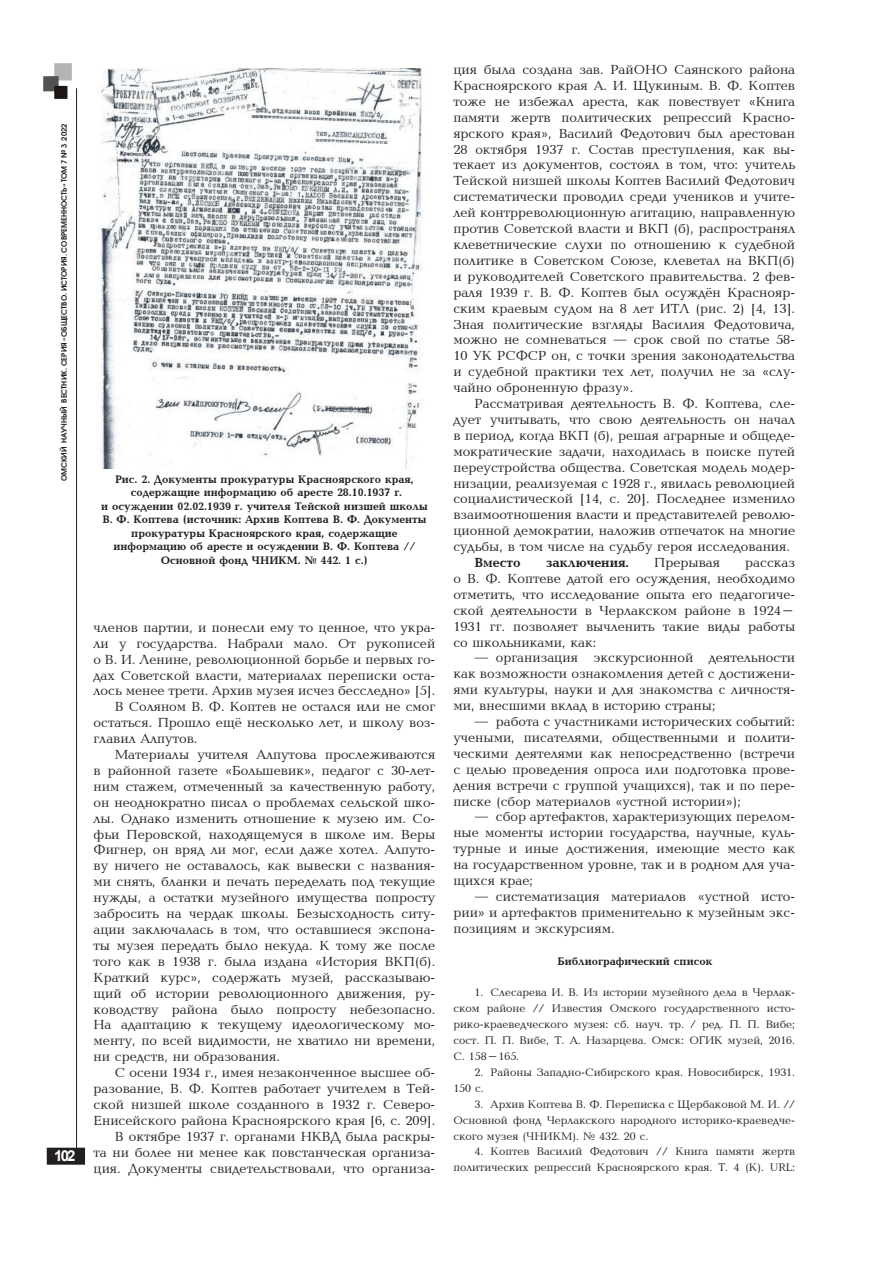
<style>
.page{position:relative;width:893px;height:1263px;background:#fff}
.page>*{position:absolute;margin:0;border:0;box-sizing:border-box;transform-origin:0 0}
.t1{font:700 15px "Arial";color:#fff}
.основной_текст{font:13.5px/15.9px "Baltica CTT";color:#231f20;text-align:justify}
.основной_текст-2{font:700 13.5px "Baltica C";color:#231f20}
.библиогр__список_при{font:11.25px/15.9px "Baltica CTT";color:#231f20;text-align:justify}
.подрисуночная_подпис{font:700 11.25px/13.5px "Baltica C";color:#231f20;text-align:center}
.заголовок_библиог_сп{font:700 11.25px "Baltica C";color:#231f20}
.t2{font:600 7.5px "Avant Garde Gothic C";color:#231f20}
</style>
<div class="page">
<div style="left:48px;top:1148px;width:36px;height:16px;background:#231f20"></div>
<div style="left:47px;top:1148px;width:38px;height:17px;border:2px solid #231f20"></div>
<hr style="left:76px;top:88px;width:1px;height:1068px;background:#231f20">
<img style="left:43px;top:63px;width:29px;height:36px">
<img style="left:100px;top:68px;width:322px;height:400px">
<p class="t2" style="left:60px;top:481px;width:359px;rotate:-90deg">ОМСКИЙ НАУЧНЫЙ ВЕСТНИК. СЕРИЯ «ОБЩЕСТВО. ИСТОРИЯ. СОВРЕМЕННОСТЬ» ТОМ 7 № 3 2022</p>
<p class="t1" style="left:54px;top:1145px;width:23px">102</p>
<p class="подрисуночная_подпис" style="left:115px;top:472px;width:300px">Рис. 2. Документы прокуратуры Красноярского края,</p>
<p class="подрисуночная_подпис" style="left:131px;top:486px;width:273px">содержащие информацию об аресте 28.10.1937 г.</p>
<p class="подрисуночная_подпис" style="left:101px;top:499px;width:328px">и осуждении 02.02.1939 г. учителя Тейской низшей школы</p>
<p class="подрисуночная_подпис" style="left:102px;top:513px;width:325px">В. Ф. Коптева (источник: Архив Коптева В. Ф. Документы прокуратуры Красноярского края, содержащие</p>
<p class="подрисуночная_подпис" style="left:113px;top:540px;width:304px">информацию об аресте и осуждении В. Ф. Коптева //</p>
<p class="подрисуночная_подпис" style="left:161px;top:553px;width:208px">Основной фонд ЧНИКМ. № 442. 1 с.)</p>
<p class="основной_текст" style="left:94px;top:620px;width:343px">членов партии, и понесли ему то ценное, что укра&shy;ли у государства. Набрали мало. От рукописей о В. И. Ленине, революционной борьбе и первых го&shy;дах Советской власти, материалах переписки оста&shy;лось менее трети. Архив музея исчез бесследно» [5].</p>
<p class="основной_текст" style="left:94px;top:700px;width:343px;text-indent:21px">В Соляном В. Ф. Коптев не остался или не смог остаться. Прошло ещё несколько лет, и школу воз&shy;главил Алпутов.</p>
<p class="основной_текст" style="left:94px;top:747px;width:343px;text-indent:21px">Материалы учителя Алпутова прослеживаются в районной газете «Большевик», педагог с 30-лет&shy;ним стажем, отмеченный за качественную работу, он неоднократно писал о проблемах сельской шко&shy;лы. Однако изменить отношение к музею им. Со&shy;фьи Перовской, находящемуся в школе им. Веры Фигнер, он вряд ли мог, если даже хотел. Алпуто&shy;ву ничего не оставалось, как вывески с названия&shy;ми снять, бланки и печать переделать под текущие нужды, а остатки музейного имущества попросту забросить на чердак школы. Безысходность ситу&shy;ации заключалась в том, что оставшиеся экспона&shy;ты музея передать было некуда. К тому же после того как в 1938 г. была издана «История ВКП(б).<br>Краткий курс», содержать музей, рассказываю&shy;щий об истории революционного движения, ру&shy;ководству района было попросту небезопасно.<br>На адаптацию к текущему идеологическому мо&shy;менту, по всей видимости, не хватило ни времени, ни средств, ни образования.</p>
<p class="основной_текст" style="left:94px;top:1065px;width:343px;text-indent:21px">С осени 1934 г., имея незаконченное высшее об&shy;разование, В. Ф. Коптев работает учителем в Тей&shy;ской низшей школе созданного в 1932 г. Северо-Енисейского района Красноярского края [6, с. 209].</p>
<p class="основной_текст" style="left:94px;top:1129px;width:343px;text-indent:21px">В октябре 1937 г. органами НКВД была раскры&shy;та ни более ни менее как повстанческая организа&shy;ция. Документы свидетельствовали, что организа-</p>
<p class="основной_текст" style="left:453px;top:62px;width:343px">ция была создана зав. РайОНО Саянского района Красноярского края А. И. Щукиным. В. Ф. Коптев тоже не избежал ареста, как повествует «Книга памяти жертв политических репрессий Красно&shy;ярского края», Василий Федотович был арестован 28 октября 1937 г. Состав преступления, как вы&shy;текает из документов, состоял в том, что: учитель Тейской низшей школы Коптев Василий Федотович систематически проводил среди учеников и учите&shy;лей контрреволюционную агитацию, направленную против Советской власти и ВКП (б), распространял клеветнические слухи по отношению к судебной политике в Советском Союзе, клеветал на ВКП(б) и руководителей Советского правительства. 2 фев&shy;раля 1939 г. В. Ф. Коптев был осуждён Краснояр&shy;ским краевым судом на 8 лет ИТЛ (рис. 2) [4, 13].<br>Зная политические взгляды Василия Федотовича, можно не сомневаться — срок свой по статье 58- 10 УК РСФСР он, с точки зрения законодательства и судебной практики тех лет, получил не за «слу&shy;чайно оброненную фразу».</p>
<p class="основной_текст" style="left:453px;top:396px;width:343px;text-indent:21px">Рассматривая деятельность В. Ф. Коптева, сле&shy;дует учитывать, что свою деятельность он начал в период, когда ВКП (б), решая аграрные и общеде&shy;мократические задачи, находилась в поиске путей переустройства общества. Советская модель модер&shy;низации, реализуемая с 1928 г., явилась революцией социалистической [14, с. 20]. Последнее изменило взаимоотношения власти и представителей револю&shy;ционной демократии, наложив отпечаток на многие судьбы, в том числе на судьбу героя исследования.</p>
<p class="основной_текст-2" style="left:475px;top:555px;width:48px">Вместо</p>
<p class="основной_текст-2" style="left:546px;top:555px;width:85px">заключения.</p>
<p class="основной_текст" style="left:654px;top:555px;width:67px">Прерывая</p>
<p class="основной_текст" style="left:453px;top:555px;width:343px;text-indent:292px">рассказ о В. Ф. Коптеве датой его осуждения, необходимо отметить, что исследование опыта его педагогиче&shy;ской деятельности в Черлакском районе в 1924– 1931 гг. позволяет вычленить такие виды работы со школьниками, как:</p>
<p class="основной_текст" style="left:453px;top:651px;width:343px;text-indent:21px">— организация экскурсионной деятельности как возможности ознакомления детей с достижени&shy;ями культуры, науки и для знакомства с личностя&shy;ми, внесшими вклад в историю страны;</p>
<p class="основной_текст" style="left:453px;top:714px;width:343px;text-indent:21px">— работа с участниками исторических событий: учеными, писателями, общественными и полити&shy;ческими деятелями как непосредственно (встречи с целью проведения опроса или подготовка прове&shy;дения встречи с группой учащихся), так и по пере&shy;писке (сбор материалов «устной истории»);</p>
<p class="основной_текст" style="left:453px;top:810px;width:343px;text-indent:21px">— сбор артефактов, характеризующих перелом&shy;ные моменты истории государства, научные, куль&shy;турные и иные достижения, имеющие место как на государственном уровне, так и в родном для уча&shy;щихся крае;</p>
<p class="основной_текст" style="left:453px;top:889px;width:343px;text-indent:21px">— систематизация материалов «устной исто&shy;рии» и артефактов применительно к музейным экс&shy;позициям и экскурсиям.</p>
<p class="заголовок_библиог_сп" style="left:557px;top:955px;width:156px">Библиографический список</p>
<p class="библиогр__список_при" style="left:453px;top:985px;width:343px;text-indent:21px">1. Слесарева И. В. Из истории музейного дела в Черлак&shy;ском районе // Известия Омского государственного исто&shy;рико-краеведческого музея: сб. науч. тр. / ред. П. П. Вибе; сост. П. П. Вибе, Т. А. Назарцева. Омск: ОГИК музей, 2016.<br>С. 158–165.</p>
<p class="библиогр__список_при" style="left:453px;top:1065px;width:343px;text-indent:21px">2. Районы Западно-Сибирского края. Новосибирск, 1931.<br>150 с.</p>
<p class="библиогр__список_при" style="left:453px;top:1096px;width:343px;text-indent:21px">3. Архив Коптева В. Ф. Переписка с Щербаковой М. И. // Основной фонд Черлакского народного историко-краеведче&shy;ского музея (ЧНИКМ). № 432. 20 с.</p>
<p class="библиогр__список_при" style="left:453px;top:1144px;width:343px;text-align:right">4. Коптев Василий Федотович // Книга памяти жертв политических репрессий Красноярского края. Т. 4 (К). URL:</p>
</div>
